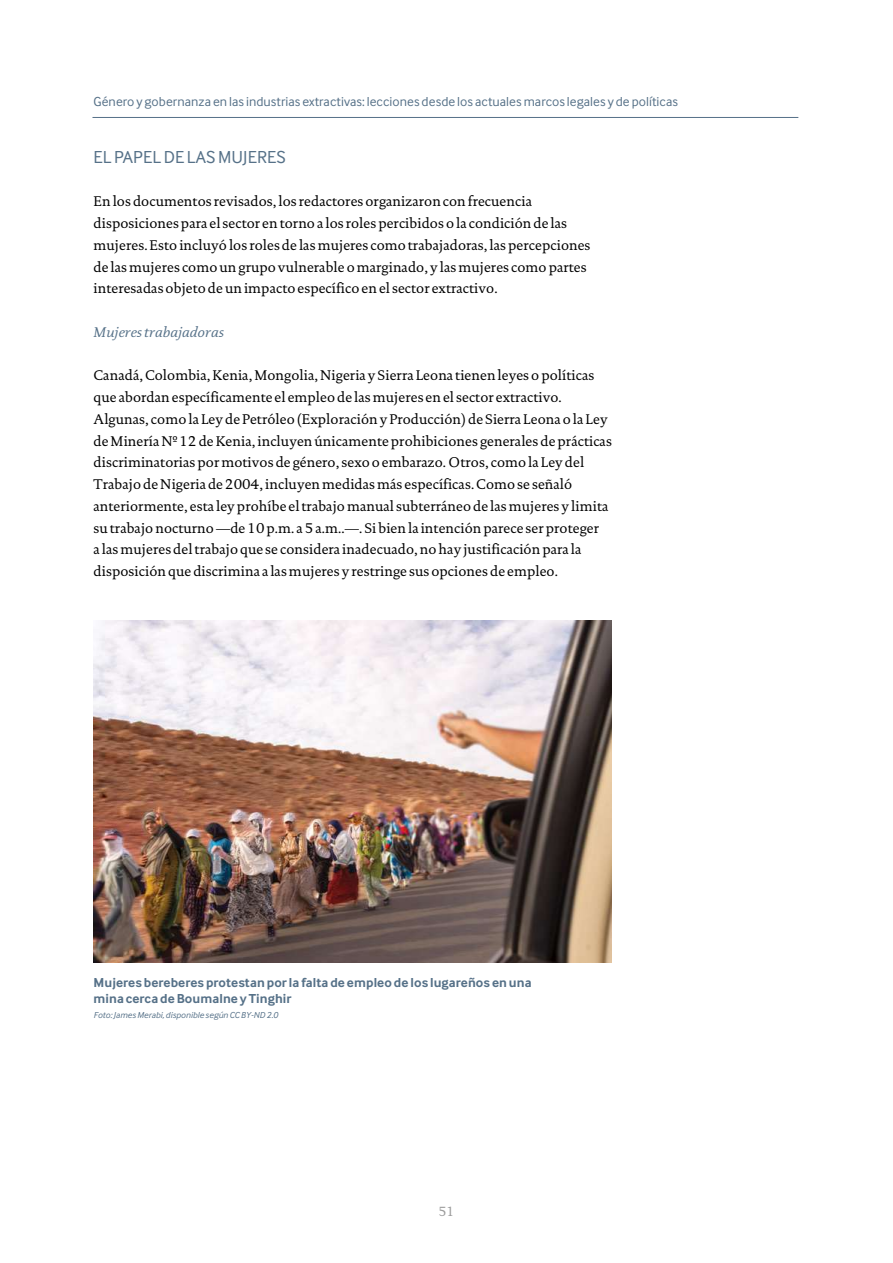
<style>
.page{position:relative;width:893px;height:1263px;background:#fff}
.page>*{position:absolute;margin:0;border:0;box-sizing:border-box;transform-origin:0 0}
.t1{font:18px "Inter Face";letter-spacing:.005em;color:#567188}
.t2{font:14.25px/21.8px "DTL Documenta T";letter-spacing:.005em;color:#000}
.t3{font:italic 14.25px "DTL Documenta T";letter-spacing:.005em;color:#567188}
.t4{font:13.5px "Inter Face";letter-spacing:.005em;color:#567188}
.t5{font:700 13.5px/16.2px "Inter Face";letter-spacing:.005em;color:#567188}
.t6{font:13.5px "DTL Documenta T";color:#9b9b9b}
.t7{font:italic 9px "Inter Face";letter-spacing:.005em;color:#567188}
</style>
<div class="page">
<hr style="left:92px;top:117px;width:706px;height:1px;background:#557088">
<img style="left:94px;top:621px;width:517px;height:342px">
<p class="t4" style="left:94px;top:94px;width:586px">Género y gobernanza en las industrias extractivas: lecciones desde los actuales marcos legales y de políticas</p>
<p class="t1" style="left:94px;top:146px;width:194px">EL PAPEL DE LAS MUJERES</p>
<p class="t2" style="left:94px;top:190px;width:498px">En los documentos revisados, los redactores organizaron con frecuencia disposiciones para el sector en torno a los roles percibidos o la condición de las mujeres. Esto incluyó los roles de las mujeres como trabajadoras, las percepciones de las mujeres como un grupo vulnerable o marginado, y las mujeres como partes interesadas objeto de un impacto específico en el sector extractivo.</p>
<p class="t3" style="left:94px;top:323px;width:132px">Mujeres trabajadoras</p>
<p class="t2" style="left:94px;top:364px;width:520px">Canadá, Colombia, Kenia, Mongolia, Nigeria y Sierra Leona tienen leyes o políticas que abordan específicamente el empleo de las mujeres en el sector extractivo.<br>Algunas, como la Ley de Petróleo (Exploración y Producción) de Sierra Leona o la Ley de Minería Nº 12 de Kenia, incluyen únicamente prohibiciones generales de prácticas discriminatorias por motivos de género, sexo o embarazo. Otros, como la Ley del Trabajo de Nigeria de 2004, incluyen medidas más específicas. Como se señaló anteriormente, esta ley prohíbe el trabajo manual subterráneo de las mujeres y limita su trabajo nocturno —de 10 p.m. a 5 a.m..—. Si bien la intención parece ser proteger<br>a las mujeres del trabajo que se considera inadecuado, no hay justificación para la disposición que discrimina a las mujeres y restringe sus opciones de empleo.</p>
<p class="t5" style="left:94px;top:975px;width:440px">Mujeres bereberes protestan por la falta de empleo de los lugareños en una mina cerca de Boumalne y Tinghir</p>
<p class="t7" style="left:94px;top:1010px;width:186px">Foto: James Merabi, disponible según CC BY-ND 2.0</p>
<p class="t6" style="left:438px;top:1203px;width:18px">51</p>
</div>
